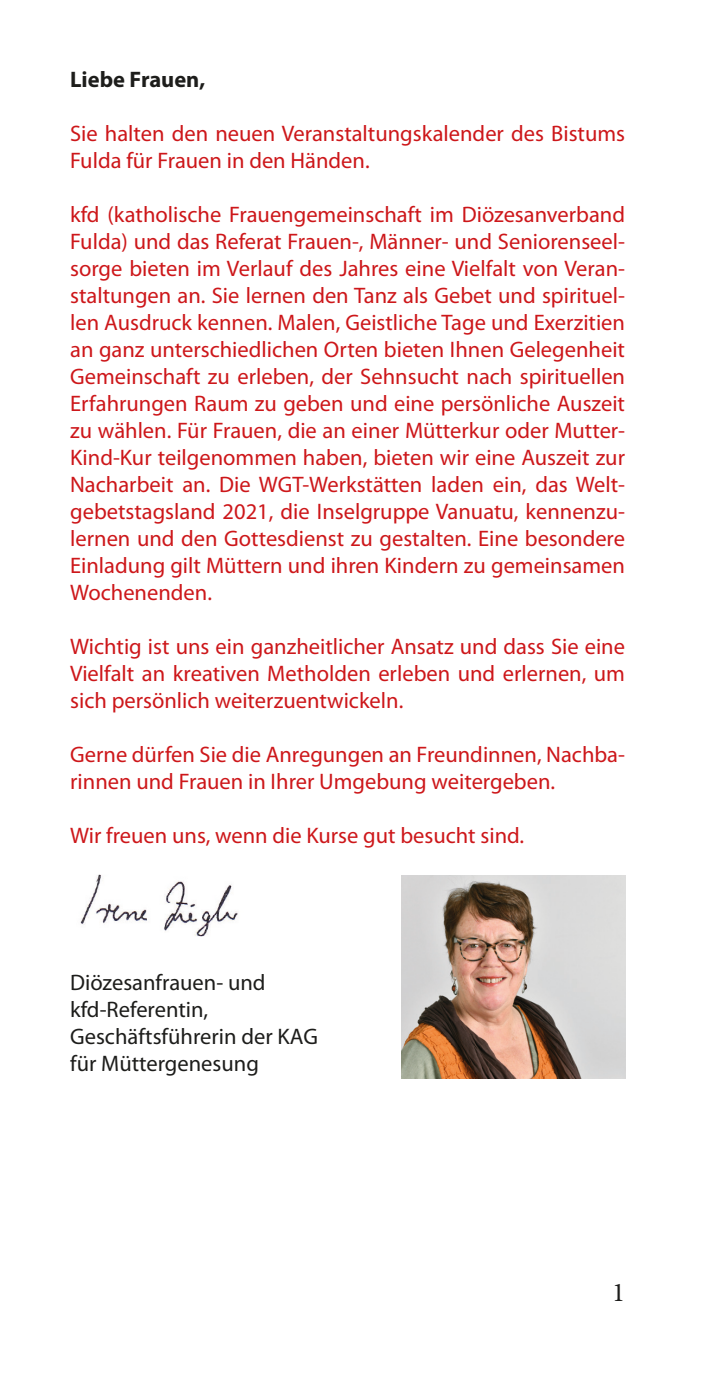
<style>
.page{position:relative;width:708px;height:1378px;background:#fff}
.page>*{position:absolute;margin:0;border:0;box-sizing:border-box;transform-origin:0 0}
.t1{font:27px "Minion Pro";color:#1d1d1b}
.t2{font:22.5px/27px "Myriad Pro";color:#cd171a}
.t3{font:22.5px "Myriad Pro";color:#1d1d1b}
.t4{font:700 22.5px "Myriad Pro";color:#1d1d1b}
</style>
<div class="page">
<img style="left:80px;top:875px;width:158px;height:61px">
<img style="left:402px;top:875px;width:223px;height:203px">
<p class="t4" style="left:70px;top:65px;width:137px">Liebe Frauen,</p>
<p class="t2" style="left:70px;top:120px;width:556px">Sie halten den neuen Veranstaltungskalender des Bistums<br>Fulda für Frauen in den Händen.</p>
<p class="t2" style="left:70px;top:201px;width:556px;text-align:justify">kfd (katholische Frauengemeinschaft im Diözesanverband Fulda) und das Referat Frauen-, Männer- und Seniorenseel&shy;sorge bieten im Verlauf des Jahres eine Vielfalt von Veran&shy;staltungen an. Sie lernen den Tanz als Gebet und spirituel&shy;len Ausdruck kennen. Malen, Geistliche Tage und Exerzitien an ganz unterschiedlichen Orten bieten Ihnen Gelegenheit Gemeinschaft zu erleben, der Sehnsucht nach spirituellen Erfahrungen Raum zu geben und eine persönliche Auszeit zu wählen. Für Frauen, die an einer Mütterkur oder Mutter-Kind-Kur teilgenommen haben, bieten wir eine Auszeit zur Nacharbeit an. Die WGT-Werkstätten laden ein, das Welt&shy;gebetstagsland 2021, die Inselgruppe Vanuatu, kennenzu&shy;lernen und den Gottesdienst zu gestalten. Eine besondere Einladung gilt Müttern und ihren Kindern zu gemeinsamen Wochenenden.</p>
<p class="t2" style="left:70px;top:633px;width:556px;text-align:justify">Wichtig ist uns ein ganzheitlicher Ansatz und dass Sie eine Vielfalt an kreativen Metholden erleben und erlernen, um sich persönlich weiterzuentwickeln.</p>
<p class="t2" style="left:70px;top:741px;width:556px">Gerne dürfen Sie die Anregungen an Freundinnen, Nachba&shy;rinnen und Frauen in Ihrer Umgebung weitergeben.</p>
<p class="t2" style="left:70px;top:822px;width:456px">Wir freuen uns, wenn die Kurse gut besucht sind.</p>
<p class="t3" style="left:70px;top:970px;width:197px">Diözesanfrauen- und</p>
<p class="t3" style="left:70px;top:997px;width:140px">kfd-Referentin,</p>
<p class="t3" style="left:70px;top:1024px;width:249px">Geschäftsführerin der KAG</p>
<p class="t3" style="left:70px;top:1051px;width:190px">für Müttergenesung</p>
<p class="t1" style="left:612px;top:1274px;width:14px">1</p>
</div>
